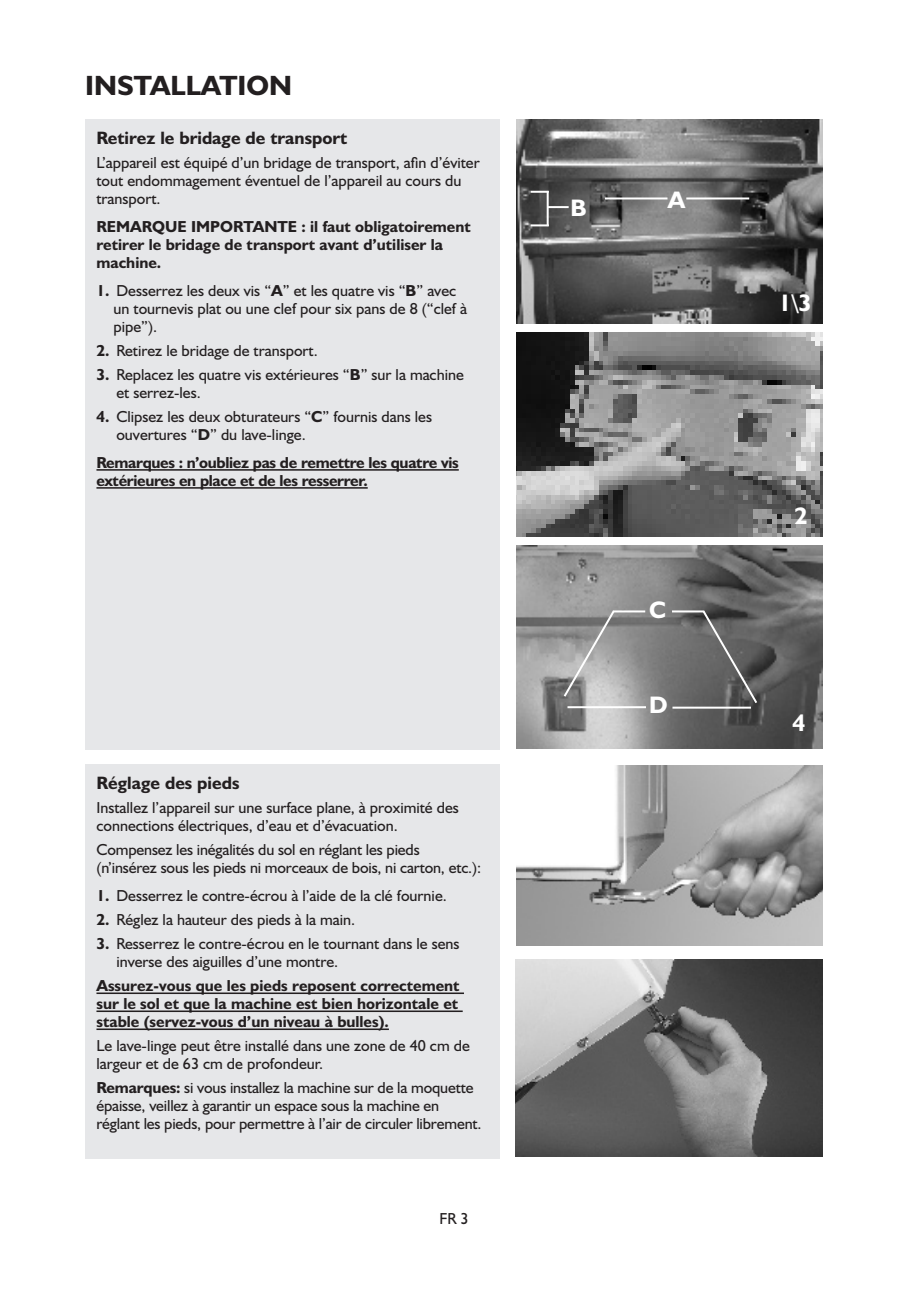
<style>
.page{position:relative;width:908px;height:1304px;background:#fff}
.page>*{position:absolute;margin:0;border:0;box-sizing:border-box;transform-origin:0 0}
.t1{font:700 28px "Humanist 521 BT";color:#231f20}
.t2{font:700 24px "Humanist 521 BT";color:#fff}
.t3{font:700 18px "Humanist 521 BT";color:#231f20}
.t4{font:16px/18px "Humanist 521 BT";color:#231f20}
.t5{font:700 16px/18px "Humanist 521 BT";color:#231f20}
.t6{font:700 16px/18px "Humanist 521 BT";letter-spacing:-.02em;color:#231f20}
.s1{font-weight:700}
</style>
<div class="page">
<div style="left:85px;top:119px;width:414px;height:630px;background:#e6e7e9"></div>
<hr style="left:96px;top:469px;width:362px;height:2px;background:#231f20">
<hr style="left:96px;top:487px;width:271px;height:2px;background:#231f20">
<div style="left:85px;top:764px;width:414px;height:394px;background:#e6e7e9"></div>
<hr style="left:96px;top:992px;width:368px;height:2px;background:#231f20">
<hr style="left:96px;top:1010px;width:366px;height:2px;background:#231f20">
<hr style="left:96px;top:1028px;width:293px;height:2px;background:#231f20">
<img style="left:516px;top:765px;width:306px;height:181px">
<img style="left:515px;top:959px;width:307px;height:198px">
<img style="left:516px;top:333px;width:306px;height:204px">
<img style="left:516px;top:545px;width:306px;height:203px">
<hr style="left:567px;top:706px;width:78px;height:2px;background:#fff">
<hr style="left:672px;top:707px;width:78px;height:2px;background:#fff">
<hr style="left:612px;top:610px;width:33px;height:2px;background:#fff">
<svg style="left:561px;top:608px;width:55px;height:91px;background:#a4a4a4"></svg>
<hr style="left:671px;top:610px;width:33px;height:2px;background:#fff">
<svg style="left:700px;top:609px;width:58px;height:96px;background:#626262"></svg>
<img style="left:516px;top:119px;width:306px;height:204px">
<hr style="left:604px;top:197px;width:63px;height:2px;background:#fff">
<hr style="left:686px;top:197px;width:63px;height:2px;background:#fff">
<svg style="left:530px;top:191px;width:16px;height:2px"></svg>
<svg style="left:530px;top:224px;width:16px;height:2px"></svg>
<hr style="left:546px;top:191px;width:2px;height:35px;background:#fff">
<hr style="left:547px;top:206px;width:21px;height:2px;background:#fff">
<h1 class="t1" style="left:85px;top:68px;width:208px">INSTALLATION</h1>
<p class="t3" style="left:96px;top:127px;width:252px">Retirez le bridage de transport</p>
<p class="t4" style="left:96px;top:153px;width:384px">L’appareil est équipé d’un bridage de transport, afin d’éviter tout endommagement éventuel de l’appareil au cours du transport.</p>
<p class="t5" style="left:96px;top:217px;width:375px">REMARQUE IMPORTANTE : il faut obligatoirement retirer le bridage de transport avant d’utiliser la machine.</p>
<p class="t4" style="left:113px;top:281px;width:355px;text-indent:-17px"><span class="s1">1.</span> Desserrez les deux vis “<span class="s1">A</span>” et les quatre vis “<span class="s1">B</span>” avec un tournevis plat ou une clef pour six pans de 8 (“clef à pipe”).</p>
<p class="t4" style="left:96px;top:341px;width:223px"><span class="s1">2.</span> Retirez le bridage de transport.</p>
<p class="t4" style="left:116px;top:365px;width:349px;text-indent:-20px"><span class="s1">3.</span> Replacez les quatre vis extérieures “<span class="s1">B</span>” sur la machine et serrez-les.</p>
<p class="t4" style="left:116px;top:407px;width:317px;text-indent:-20px"><span class="s1">4.</span> Clipsez les deux obturateurs “<span class="s1">C</span>” fournis dans les ouvertures “<span class="s1">D</span>” du lave-linge.</p>
<p class="t6" style="left:96px;top:453px;width:363px">Remarques : n’oubliez pas de remettre les quatre vis extérieures en place et de les resserrer.</p>
<p class="t3" style="left:96px;top:772px;width:144px">Réglage des pieds</p>
<p class="t4" style="left:96px;top:799px;width:364px">Installez l’appareil sur une surface plane, à proximité des connections électriques, d’eau et d’évacuation.</p>
<p class="t4" style="left:96px;top:841px;width:386px">Compensez les inégalités du sol en réglant les pieds (n’insérez sous les pieds ni morceaux de bois, ni carton, etc.):</p>
<p class="t4" style="left:96px;top:887px;width:352px"><span class="s1">1.</span> Desserrez le contre-écrou à l’aide de la clé fournie.</p>
<p class="t4" style="left:96px;top:911px;width:260px"><span class="s1">2.</span> Réglez la hauteur des pieds à la main.</p>
<p class="t4" style="left:116px;top:935px;width:344px;text-indent:-20px"><span class="s1">3.</span> Resserrez le contre-écrou en le tournant dans le sens inverse des aiguilles d’une montre.</p>
<p class="t5" style="left:96px;top:977px;width:364px;text-align:justify">Assurez-vous que les pieds reposent correctement sur le sol et que la machine est bien horizontale et stable (servez-vous d’un niveau à bulles).</p>
<p class="t4" style="left:96px;top:1037px;width:375px">Le lave-linge peut être installé dans une zone de 40 cm de largeur et de 63 cm de profondeur.</p>
<p class="t4" style="left:96px;top:1079px;width:386px"><span class="s1">Remarques:</span> si vous installez la machine sur de la moquette épaisse, veillez à garantir un espace sous la machine en réglant les pieds, pour permettre à l’air de circuler librement.</p>
<p class="t4" style="left:439px;top:1209px;width:31px">FR 3</p>
<h2 class="t2" style="left:570px;top:193px;width:18px">B</h2>
<h2 class="t2" style="left:667px;top:185px;width:19px">A</h2>
<h2 class="t2" style="left:649px;top:595px;width:18px">C</h2>
<h2 class="t2" style="left:649px;top:690px;width:20px">D</h2>
<h2 class="t2" style="left:778px;top:288px;width:34px">1\3</h2>
<h2 class="t2" style="left:794px;top:501px;width:15px">2</h2>
<h2 class="t2" style="left:792px;top:708px;width:15px">4</h2>
</div>
